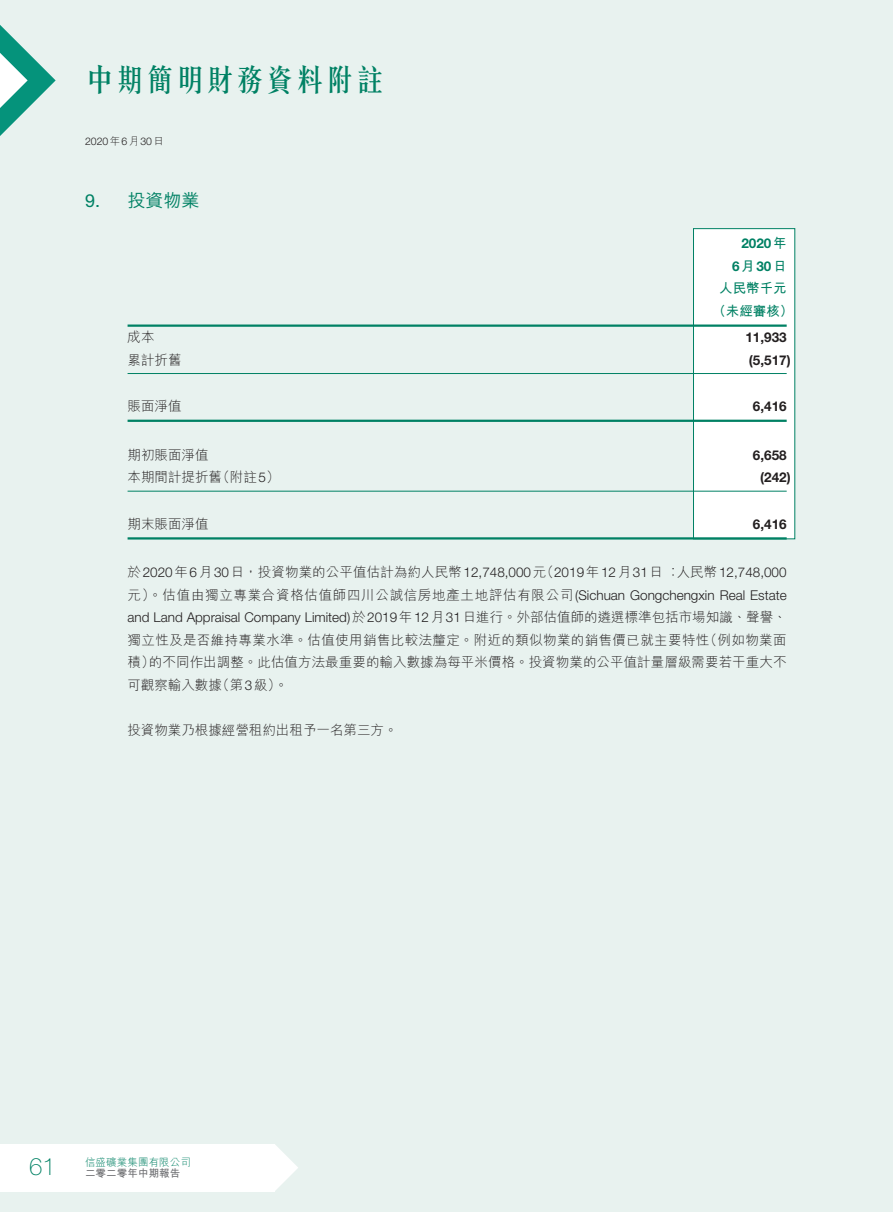
<style>
.page{position:relative;width:893px;height:1212px;background:#fff}
.page>*{position:absolute;margin:0;border:0;box-sizing:border-box;transform-origin:0 0}
.t1{font:500 30px "C Song 3 HK";color:#008164}
.t2{font:100 24px "Helvetica Neue LT Std";color:#008164}
.t3{font:500 18px "M Hei HK";color:#008164}
.t4{font:18px "Helvetica Neue LT Std";color:#008164}
.t5{font:300 13.5px/22.5px "M Hei HK";letter-spacing:.005em;color:#231f20}
.t6{font:300 13.5px/22.5px "M Hei HK";letter-spacing:.05em;color:#231f20}
.t7{font:300 13.5px "Helvetica Neue LT Std";color:#231f20}
.t8{font:700 13.5px "Helvetica Neue LT Std";color:#231f20}
.t9{font:700 13.5px/22.5px "M Hei HK";color:#008164;text-align:center}
.t10{font:700 13.5px/22.5px "Helvetica Neue LT Std";color:#008164;text-align:right}
.t11{font:300 10.5px "M Hei HK";letter-spacing:.01em;color:#008164}
.t12{font:300 10.5px "Helvetica Neue LT Std";color:#231f20}
.t13{font:700 10.5px "M Hei HK";letter-spacing:.01em;color:#6c6d70}
.s1{font-family:"M Hei HK"}
.s2{font-family:"Helvetica Neue LT Std"}
</style>
<div class="page">
<div style="left:0;top:0;width:892px;height:1212px;background:#e8f2ef"></div>
<div style="left:0;top:1144px;width:275px;height:47px;background:#fff"></div>
<svg style="left:275px;top:1145px;width:23px;height:46px"></svg>
<svg style="left:0;top:25px;width:56px;height:111px"></svg>
<div style="left:693px;top:228px;width:102px;height:311px;background:#fff;border:1px solid #008164"></div>
<hr style="left:128px;top:324px;width:659px;height:3px;background:#008164">
<hr style="left:128px;top:373px;width:659px;height:1px;background:#008164">
<hr style="left:128px;top:420px;width:659px;height:2px;background:#008164">
<hr style="left:128px;top:491px;width:659px;height:1px;background:#008164">
<hr style="left:128px;top:537px;width:659px;height:2px;background:#008164">
<h1 class="t1" style="left:85px;top:64px;width:302px">中期簡明財務資料附註</h1>
<p class="t12" style="left:85px;top:135px;width:80px">2020<span class="s1">年</span>6<span class="s1">月</span>30<span class="s1">日</span></p>
<h3 class="t4" style="left:85px;top:190px;width:17px">9.</h3>
<h3 class="t3" style="left:128px;top:188px;width:73px">投資物業</h3>
<p class="t5" style="left:128px;top:326px;width:28px">成本</p>
<p class="t10" style="left:732px;top:232px;width:56px">2020<span class="s1">年<br></span>6<span class="s1">月</span>30<span class="s1">日</span></p>
<p class="t9" style="left:712px;top:276px;width:82px">人民幣千元（未經審核(</p>
<p class="t8" style="left:745px;top:329px;width:43px">11,933</p>
<p class="t5" style="left:128px;top:348px;width:55px">累計折舊</p>
<p class="t8" style="left:749px;top:351px;width:43px">)5,517(</p>
<p class="t5" style="left:128px;top:395px;width:55px">賬面淨值</p>
<p class="t8" style="left:753px;top:398px;width:35px">6,416</p>
<p class="t5" style="left:128px;top:443px;width:82px">期初賬面淨值</p>
<p class="t8" style="left:753px;top:446px;width:35px">6,658</p>
<p class="t5" style="left:216px;top:466px;width:65px">（附註 (<span class="s2">5</span></p>
<p class="t5" style="left:128px;top:466px;width:96px">本期間計提折舊</p>
<p class="t8" style="left:760px;top:469px;width:32px">)242(</p>
<p class="t5" style="left:128px;top:512px;width:82px">期末賬面淨值</p>
<p class="t8" style="left:753px;top:515px;width:35px">6,416</p>
<p class="t6" style="left:128px;top:561px;width:661px">於<span class="s2">2020</span>年<span class="s2">6</span>月<span class="s2">30</span>日，投資物業的公平值估計為約人民幣<span class="s2">12,748,000</span> （元 <span class="s2">2019</span>年<span class="s2">12</span>月<span class="s2">31</span>日 ︰<br>元）。估值由獨立專業合資格估值師四川公誠信房地產土地評估有限公司<span class="s2">(Sichuan Gongchengxin Real Estate</span></p>
<p class="t7" style="left:128px;top:609px;width:661px">and Land Appraisal Company Limited <span class="s1">於</span>) 2019<span class="s1">年</span>12<span class="s1">月</span>31<span class="s1">日進行。外部估值師的遴選標準包括市場知識、聲譽、</span></p>
<p class="t5" style="left:704px;top:628px;width:84px">（例如物業面</p>
<p class="t7" style="left:677px;top:564px;width:111px"><span class="s1">人民幣</span> 12,748,000</p>
<p class="t5" style="left:149px;top:628px;width:639px;text-indent:-21px">獨立性及是否維持專業水準。估值使用銷售比較法釐定。附近的類似物業的銷售價已就主要特性<br>的不同作出調整。此估值方法最重要的輸入數據為每平米價格。投資物業的公平值計量層級需要若干重大不</p>
<p class="t5" style="left:127px;top:651px;width:29px">積）</p>
<p class="t5" style="left:216px;top:673px;width:73px">（第<span class="s2">3</span>級。(</p>
<p class="t5" style="left:127px;top:673px;width:96px">可觀察輸入數據</p>
<p class="t5" style="left:127px;top:718px;width:272px">投資物業乃根據經營租約出租予一名第三方。</p>
<p class="t11" style="left:85px;top:1156px;width:107px">信盛礦業集團有限公司</p>
<h2 class="t2" style="left:29px;top:1153px;width:28px">61</h2>
<p class="t13" style="left:85px;top:1165px;width:97px">二零二零年中期報告</p>
</div>
